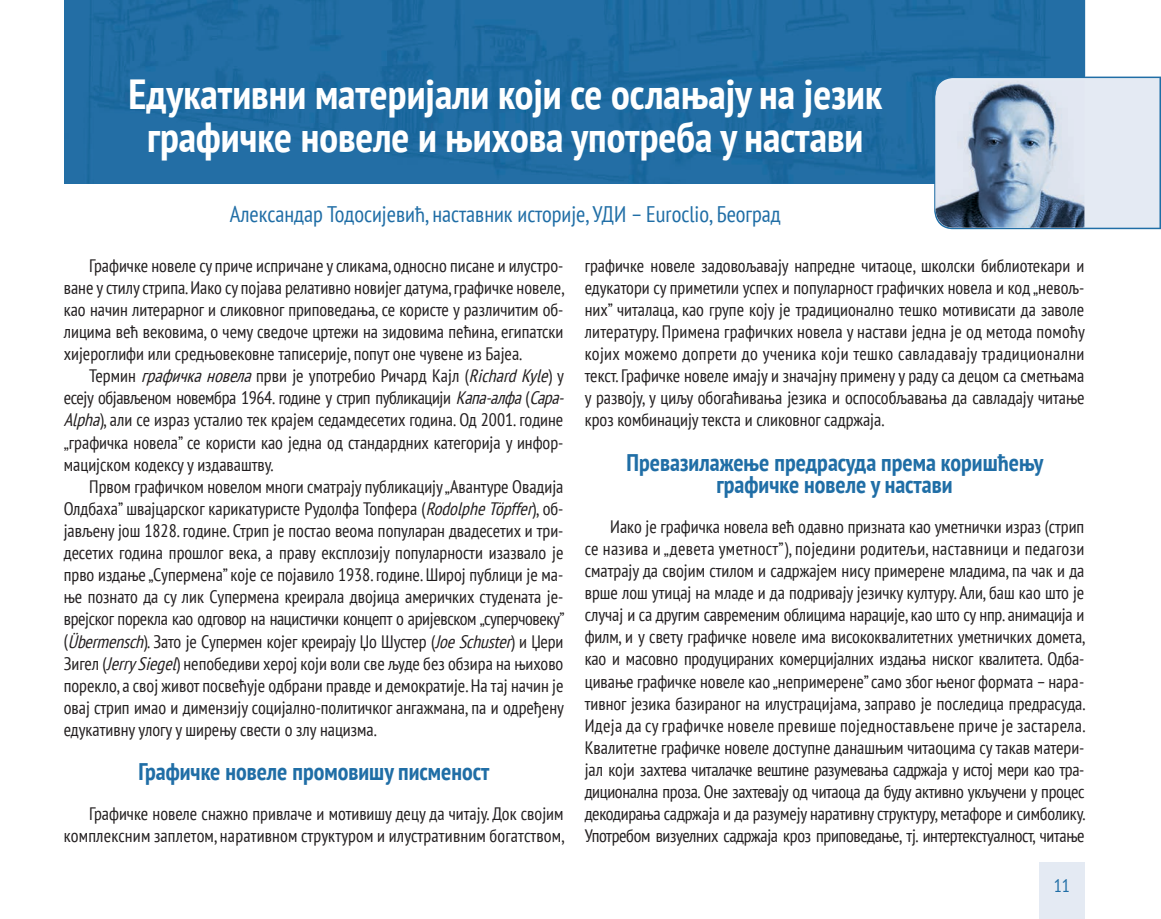
<style>
.page{position:relative;width:1161px;height:919px;background:#fff}
.page>*{position:absolute;margin:0;border:0;box-sizing:border-box;transform-origin:0 0}
.t1{font:700 condensed 42px/43.5px "PT Sans";color:#fff;text-align:center}
.t2{font:700 condensed 24px/22px "PT Sans";color:#206ea6;text-align:center}
.t3{font:condensed 22.5px "PT Sans";color:#206ea6}
.t4{font:condensed 18px/22px "PT Sans";color:#231f20;text-align:justify}
.s1{font-style:italic}
</style>
<div class="page">
<div style="left:1039px;top:862px;width:45px;height:56px;background:#e4eaf3"></div>
<img style="left:64px;top:0;width:1021px;height:183px">
<svg style="left:934px;top:77px;width:227px;height:152px"></svg>
<img style="left:935px;top:80px;width:149px;height:147px">
<h1 class="t1" style="left:128px;top:72px;width:755px">Едукативни материјали који се ослањају на језик графичке новеле и њихова употреба у настави</h1>
<p class="t3" style="left:230px;top:200px;width:552px">Александар Тодосијевић, наставник историје, УДИ – Euroclio, Београд</p>
<p class="t4" style="left:64px;top:254px;width:502px;text-indent:26px">Графичке новеле су приче испричане у сликама, односно писане и илустро&shy;ване у стилу стрипа. Иако су појава релативно новијег датума, графичке новеле, као начин литерарног и сликовног приповедања, се користе у различитим об&shy;лицима већ вековима, о чему сведоче цртежи на зидовима пећина, египатски хијеро глифи или средњовековне таписерије, попут оне чувене из Бајеа.</p>
<p class="t4" style="left:64px;top:364px;width:506px;text-align:left;text-indent:26px">Термин <span class="s1">графичкановела</span>први је употребио Ричард Кајл (<span class="s1">RichardKyle</span>) у есеју објављеном новембра 1964. године у стрип публикацији <span class="s1">Капа-алфа</span>(<span class="s1">Capa-Alpha</span>), али се израз усталио тек крајем седамдесетих година. Од 2001. године „графичка новела” се користи као једна од стандардних категорија у инфор&shy;мацијском кодексу у издаваштву.</p>
<p class="t4" style="left:64px;top:475px;width:502px;text-indent:26px">Првом графичком новелом многи сматрају публикацију „Авантуре Овадија Олдбаха” швајцарског карикатуристе Рудолфа Топфера (<span class="s1">RodolpheTöpffer</span>), об&shy;јављену још 1828. године. Стрип је постао веома популаран двадесетих и три&shy;десетих година прошлог века, а праву експлозију популарности изазвало је прво издање „Супермена” које се појавило 1938. године. Широј публици је ма&shy;ње познато да су лик Супермена креирала двојица америчких студената је&shy;врејског порекла као одговор на нацистички концепт о аријевском „суперчовеку” (<span class="s1">Übermensch</span>). Зато је Супермен којег креирају Џо Шустер (<span class="s1">JoeSchuster</span>) и Џери Зигел (<span class="s1">JerrySiegel</span>) непобедиви херој који воли све људе без обзира на њихово порекло, а свој живот посвећује одбрани правде и демократије. На тај начин је овај стрип имао и димензију социјално-политичког ангажмана, па и одређену едукативну улогу у ширењу свести о злу нацизма.</p>
<h2 class="t2" style="left:138px;top:760px;width:353px">Графичке новеле промовишу писменост</h2>
<p class="t4" style="left:64px;top:802px;width:502px;text-align:right">Графичке новеле снажно привлаче и мотивишу децу да читају. Док својим ком плексним заплетом, наративном структуром и илустративним богатством,</p>
<p class="t4" style="left:585px;top:254px;width:502px">гра фичке новеле задовољавају напредне читаоце, школски библиотекари и еду катори су приметили успех и популарност графичких новела и код „невољ&shy;них” читалаца, као групе коју је традиционално тешко мотивисати да заволе лите ратуру. Примена графичких новела у настави једна је од метода помоћу којих можемо допрети до ученика који тешко савладавају традиционални текст. Гра фичке новеле имају и значајну примену у раду са децом са сметњама у развоју, у циљу обогаћивања језика и оспособљавања да савладају читање кроз ком бинацију текста и сликовног садржаја.</p>
<h2 class="t2" style="left:626px;top:451px;width:418px">Превазилажење предрасуда према коришћењу графичке новеле у настави</h2>
<p class="t4" style="left:585px;top:515px;width:502px;text-indent:26px">Иако је графичка новела већ одавно призната као уметнички израз (стрип се назива и „девета уметност”), поједини родитељи, наставници и педагози сма трају да својим стилом и садржајем нису примерене младима, па чак и да врше лош утицај на младе и да подривају језичку културу. Али, баш као што је случај и са другим савременим облицима нарације, као што су нпр. анимација и филм, и у свету графичке новеле има висококвалитетних уметничких домета, као и масовно продуцираних комерцијалних издања ниског квалитета. Одба&shy;цивање графичке новеле као „непримерене” само због њеног формата – на ра&shy;тивног језика базираног на илустрацијама, заправо је последица предрасуда.<br>Идеја да су графичке новеле превише поједностављене приче је застарела.<br>Квалитетне графичке новеле доступне данашњим читаоцима су такав матери&shy;јал који за хтева читалачке вештине разумевања садржаја у истој мери као тра&shy;диционална проза. Оне захтевају од читаоца да буду активно укључени у процес декодирања садржаја и да разумеју наративну структуру, метафоре и симболику.<br>Употребом визуелних садржаја кроз приповедање, тј. интертекстуалност, читање</p>
</div>
